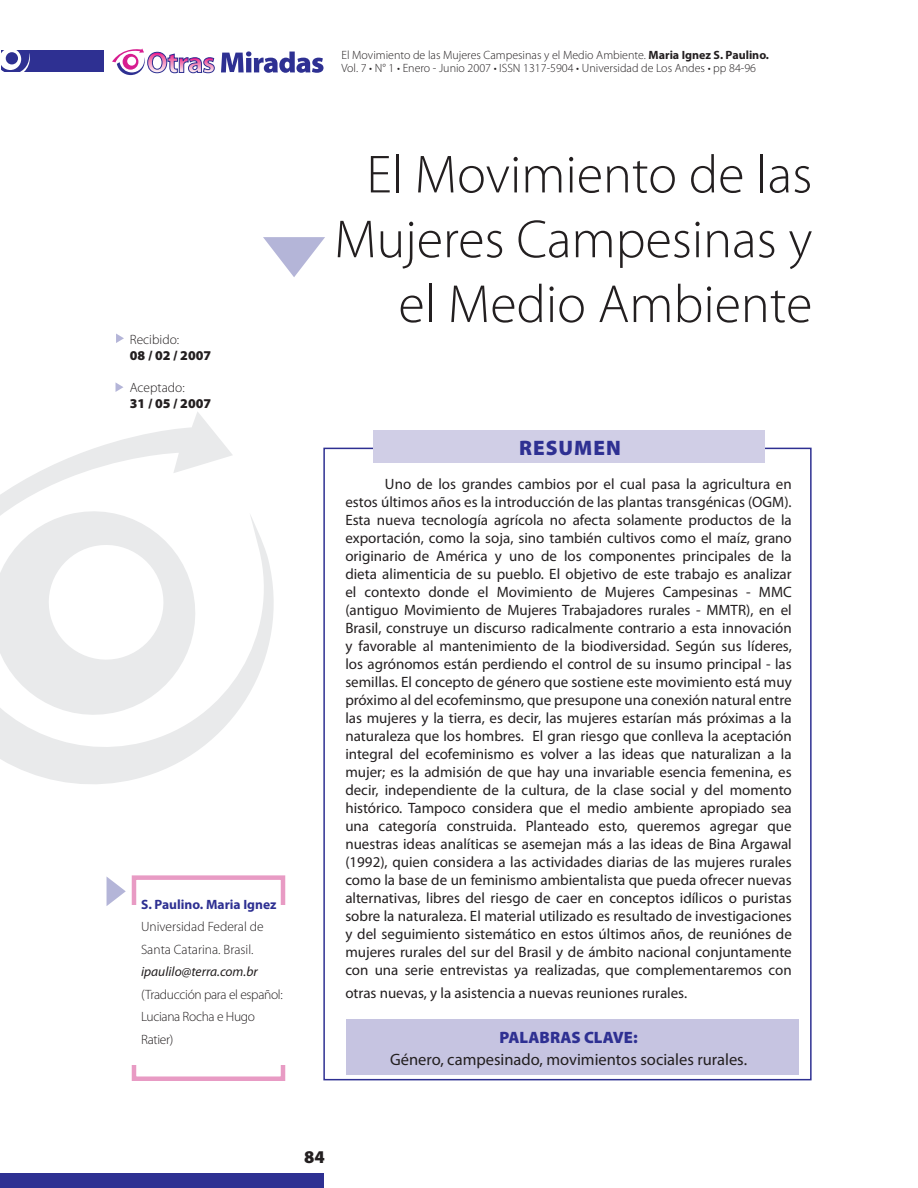
<style>
.page{position:relative;width:918px;height:1188px;background:#fff}
.page>*{position:absolute;margin:0;border:0;box-sizing:border-box;transform-origin:0 0}
.t1{font:300 54px/64.8px "Myriad Pro";color:#231f20;text-align:right}
.t2{font:900 21px "Myriad Pro";letter-spacing:.05em;color:#2e3092}
.t3{font:900 18px "Myriad Pro";color:#231f20}
.t4{font:16.5px "Myriad Pro";color:#231f20}
.t5{font:900 16.5px "Myriad Pro";color:#2e3092}
.t6{font:15px/18px "Myriad Pro";color:#231f20;text-align:justify}
.t7{font:300 13.5px/22.5px "Myriad Pro";color:#231f20}
.t8{font:300 13.5px/22.5px "Myriad Pro";letter-spacing:-.025em;color:#231f20}
.t9{font:italic 13.5px "Myriad Pro";color:#231f20}
.t10{font:700 13.5px "Myriad Pro";color:#2e3092}
.t11{font:900 13.5px "Myriad Pro";color:#231f20}
.t12{font:300 12px/13.5px "Myriad Pro";color:#231f20}
.s1{font-weight:700}
</style>
<div class="page">
<div style="left:1px;top:50px;width:103px;height:22px;background:#2e3092"></div>
<div style="left:1px;top:1174px;width:323px;height:14px;background:#2e3092"></div>
<svg style="left:1px;top:50px;width:29px;height:22px"></svg>
<svg style="left:221px;top:51px;width:103px;height:22px"></svg>
<svg style="left:112px;top:48px;width:103px;height:27px"></svg>
<svg style="left:0;top:515px;width:274px;height:269px"></svg>
<svg style="left:0;top:669px;width:206px;height:56px;fill:#f0f1f2"></svg>
<svg style="left:0;top:412px;width:233px;height:257px"></svg>
<svg style="left:263px;top:237px;width:62px;height:40px"></svg>
<div style="left:374px;top:430px;width:391px;height:32px;background:#d0cee6"></div>
<div style="left:346px;top:1019px;width:452px;height:55px;background:#c6c4e1"></div>
<div style="left:132px;top:875px;width:153px;height:206px;border:4px solid #e89bc4"></div>
<div style="left:120px;top:905px;width:178px;height:159px;background:#fff"></div>
<svg style="left:107px;top:877px;width:19px;height:29px"></svg>
<svg style="left:116px;top:334px;width:8px;height:9px"></svg>
<svg style="left:116px;top:383px;width:7px;height:9px"></svg>
<p class="t7" style="left:130px;top:328px;width:51px">Recibido:</p>
<p class="t11" style="left:130px;top:346px;width:83px">08 / 02 / 2007</p>
<p class="t7" style="left:130px;top:376px;width:56px">Aceptado:</p>
<p class="t11" style="left:130px;top:395px;width:83px">31 / 05 / 2007</p>
<p class="t10" style="left:141px;top:896px;width:137px">S. Paulino. Maria Ignez</p>
<p class="t7" style="left:141px;top:916px;width:124px">Universidad Federal de<br>Santa Catarina. Brasil.</p>
<p class="t9" style="left:141px;top:964px;width:118px">ipaulilo@terra.com.br</p>
<p class="t8" style="left:141px;top:983px;width:143px">(Traducción para el español:<br>Luciana Rocha e Hugo<br>Ratier)</p>
<p class="t12" style="left:341px;top:48px;width:429px">El Movimiento de las Mujeres Campesinas y el Medio Ambiente. <span class="s1">Maria Ignez S. Paulino.<br></span>Vol. 7 • N° 1 • Enero - Junio 2007 • ISSN 1317-5904 • Universidad de Los Andes • pp 84-96</p>
<h1 class="t1" style="left:334px;top:142px;width:480px">El Movimiento de las<br>Mujeres Campesinas y el Medio Ambiente</h1>
<h2 class="t2" style="left:519px;top:434px;width:103px">RESUMEN</h2>
<p class="t6" style="left:345px;top:475px;width:448px;text-indent:40px">Uno de los grandes cambios por el cual pasa la agricultura en estos últimos años es la introducción de las plantas transgénicas (OGM).<br>Esta nueva tecnología agrícola no afecta solamente productos de la exportación, como la soja, sino también cultivos como el maíz, grano originario de América y uno de los componentes principales de la dieta alimenticia de su pueblo. El objetivo de este trabajo es analizar el contexto donde el Movimiento de Mujeres Campesinas - MMC (antiguo Movimiento de Mujeres Trabajadores rurales - MMTR), en el Brasil, construye un discurso radicalmente contrario a esta innovación y favorable al mantenimiento de la biodiversidad. Según sus líderes, los agrónomos están perdiendo el control de su insumo principal - las semillas. El concepto de género que sostiene este movimiento está muy próximo al del ecofeminsmo, que presupone una conexión natural entre las mujeres y la tierra, es decir, las mujeres estarían más próximas a la naturaleza que los hombres. El gran riesgo que conlleva la aceptación integral del ecofeminismo es volver a las ideas que naturalizan a la mujer; es la admisión de que hay una invariable esencia femenina, es decir, independiente de la cultura, de la clase social y del momento histórico. Tampoco considera que el medio ambiente apropiado sea una categoría construida. Planteado esto, queremos agregar que nuestras ideas analíticas se asemejan más a las ideas de Bina Argawal (1992), quien considera a las actividades diarias de las mujeres rurales como la base de un feminismo ambientalista que pueda ofrecer nuevas alternativas, libres del riesgo de caer en conceptos idílicos o puristas sobre la naturaleza. El material utilizado es resultado de investigaciones y del seguimiento sistemático en estos últimos años, de reuniónes de mujeres rurales del sur del Brasil y de ámbito nacional conjuntamente con una serie entrevistas ya realizadas, que complementaremos con</p>
<p class="t6" style="left:345px;top:984px;width:343px">otras nuevas, y la asistencia a nuevas reuniones rurales.</p>
<p class="t5" style="left:499px;top:1026px;width:140px">PALABRAS CLAVE:</p>
<p class="t4" style="left:390px;top:1050px;width:358px">Género, campesinado, movimientos sociales rurales.</p>
<p class="t3" style="left:304px;top:1145px;width:22px">84</p>
</div>
